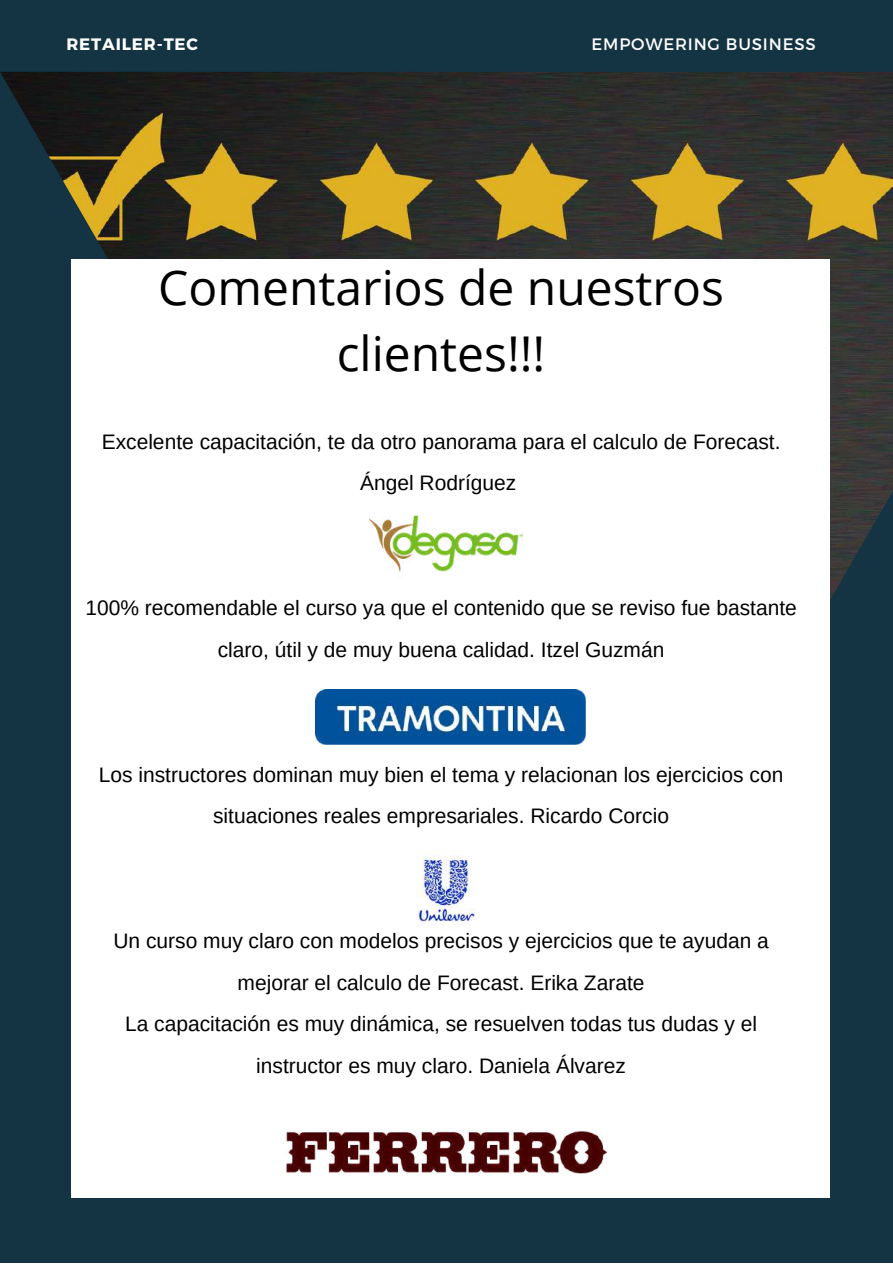
<style>
.page{position:relative;width:893px;height:1264px;background:#fff}
.page>*{position:absolute;margin:0;border:0;box-sizing:border-box;transform-origin:0 0}
.t1{font:48px/66.3px "Open Sans";color:#000;text-align:center}
.t2{font:21px/41.5px "Arimo";color:#000;text-align:center}
.t3{font:16.5px "Montserrat";letter-spacing:.05em;color:#fff}
.t4{font:700 16.5px "Montserrat";letter-spacing:.05em;color:#fff}
</style>
<div class="page">
<div style="left:0;top:0;width:892px;height:1262px;background:#143444"></div>
<img style="left:0;top:72px;width:892px;height:982px">
<div style="left:71px;top:259px;width:758px;height:938px;background:#fff"></div>
<img style="left:370px;top:515px;width:153px;height:62px">
<img style="left:315px;top:689px;width:270px;height:55px">
<img style="left:416px;top:850px;width:59px;height:76px">
<img style="left:286px;top:1130px;width:321px;height:43px">
<p class="t4" style="left:67px;top:33px;width:133px">RETAILER-TEC</p>
<p class="t3" style="left:591px;top:33px;width:225px">EMPOWERING BUSINESS</p>
<h1 class="t1" style="left:158px;top:253px;width:567px">Comentarios de nuestros clientes!!!</h1>
<p class="t2" style="left:102px;top:421px;width:680px">Excelente capacitación, te da otro panorama para el calculo de Forecast.<br>Ángel Rodríguez</p>
<p class="t2" style="left:85px;top:587px;width:713px">100% recomendable el curso ya que el contenido que se reviso fue bastante claro, útil y de muy buena calidad. Itzel Guzmán</p>
<p class="t2" style="left:99px;top:753px;width:686px">Los instructores dominan muy bien el tema y relacionan los ejercicios con situaciones reales empresariales. Ricardo Corcio</p>
<p class="t2" style="left:113px;top:920px;width:657px">Un curso muy claro con modelos precisos y ejercicios que te ayudan a mejorar el calculo de Forecast. Erika Zarate<br>La capacitación es muy dinámica, se resuelven todas tus dudas y el instructor es muy claro. Daniela Álvarez</p>
</div>
